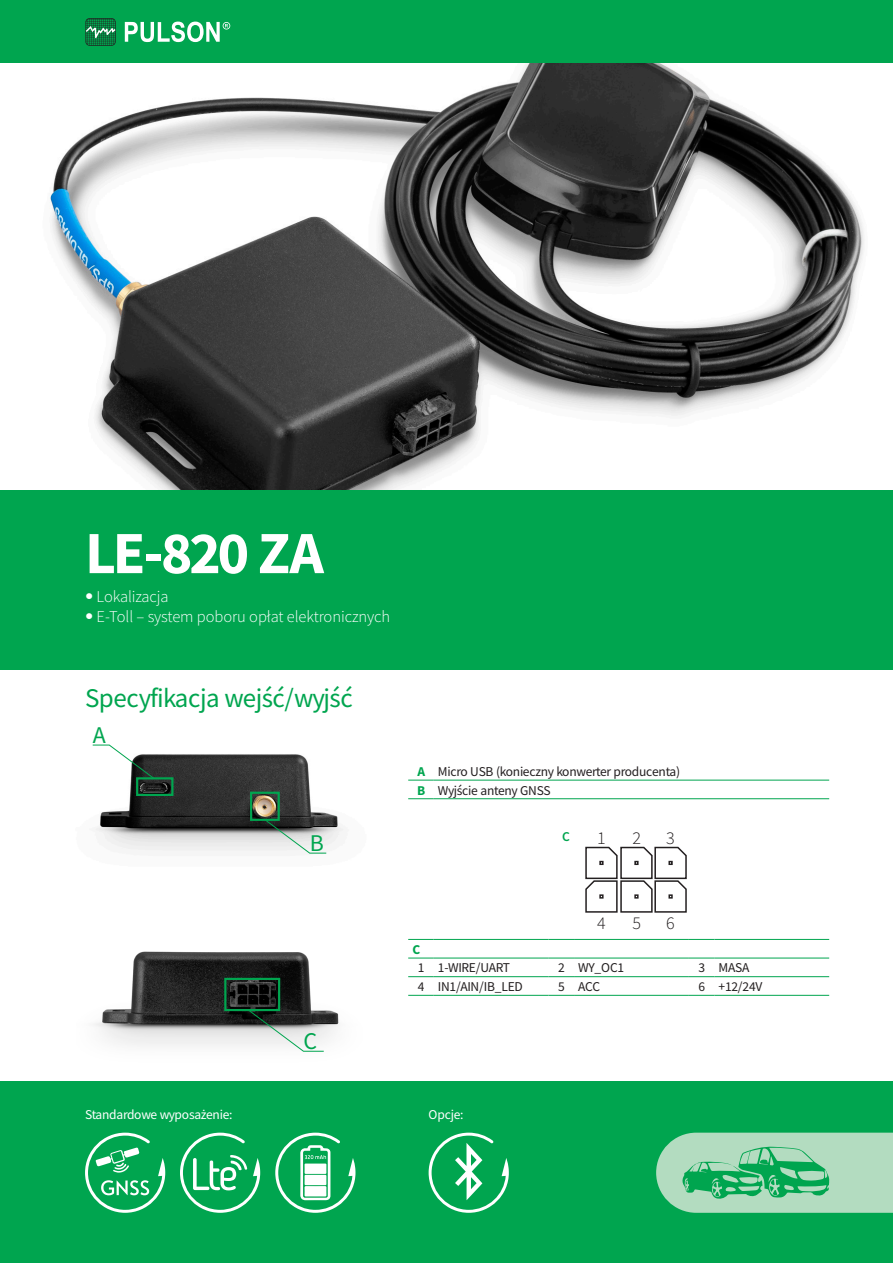
<style>
.page{position:relative;width:893px;height:1263px;background:#fff}
.page>*{position:absolute;margin:0;border:0;box-sizing:border-box;transform-origin:0 0}
.t1{font:60px "Source Sans Variable";color:#fff}
.t2{font:27px "Source Sans Variable";color:#00a54f}
.t3{font:24px "Source Sans Variable";color:#00a54f}
.t4{font:18px "Source Sans Variable";color:#231f20}
.t5{font:16.5px "Source Sans Variable";color:#fff}
.t6{font:13.5px "Source Sans Variable";color:#231f20}
.t7{font:13.5px "Source Sans Variable";color:#fff}
.t8{font:13.5px "Source Sans Variable";color:#00a54f}
.s1{font-family:"Helvetica Neue LT Pro"}
</style>
<div class="page">
<div style="left:0;top:0;width:893px;height:64px;background:#00a54f"></div>
<div style="left:0;top:489px;width:893px;height:181px;background:#00a54f"></div>
<img style="left:49px;top:64px;width:815px;height:425px">
<img style="left:92px;top:744px;width:252px;height:110px">
<img style="left:94px;top:951px;width:245px;height:101px">
<div style="left:224px;top:978px;width:56px;height:33px;border:2px solid #00a54f"></div>
<div style="left:136px;top:777px;width:37px;height:19px;border:2px solid #00a54f"></div>
<div style="left:250px;top:792px;width:30px;height:29px;border:2px solid #00a54f"></div>
<div style="left:0;top:1081px;width:893px;height:182px;background:#00a54f"></div>
<svg style="left:92px;top:745px;width:62px;height:34px"></svg>
<svg style="left:264px;top:819px;width:63px;height:34px"></svg>
<svg style="left:248px;top:1010px;width:76px;height:41px"></svg>
<svg style="left:125px;top:22px;width:105px;height:20px"></svg>
<svg style="left:85px;top:18px;width:31px;height:28px"></svg>
<svg style="left:656px;top:1133px;width:237px;height:80px"></svg>
<svg style="left:408px;top:780px;width:26px;height:1px"></svg>
<hr style="left:434px;top:780px;width:395px;height:1px;background:#00a54f">
<svg style="left:408px;top:798px;width:26px;height:1px"></svg>
<hr style="left:434px;top:798px;width:395px;height:1px;background:#00a54f">
<svg style="left:408px;top:939px;width:26px;height:1px"></svg>
<hr style="left:434px;top:939px;width:115px;height:1px;background:#00a54f">
<svg style="left:549px;top:939px;width:25px;height:1px"></svg>
<hr style="left:574px;top:939px;width:115px;height:1px;background:#00a54f">
<svg style="left:689px;top:939px;width:25px;height:1px"></svg>
<hr style="left:714px;top:939px;width:115px;height:1px;background:#00a54f">
<svg style="left:408px;top:958px;width:26px;height:1px"></svg>
<hr style="left:434px;top:958px;width:115px;height:1px;background:#00a54f">
<svg style="left:549px;top:958px;width:25px;height:1px"></svg>
<hr style="left:574px;top:958px;width:115px;height:1px;background:#00a54f">
<svg style="left:689px;top:958px;width:25px;height:1px"></svg>
<hr style="left:714px;top:958px;width:115px;height:1px;background:#00a54f">
<svg style="left:408px;top:976px;width:26px;height:1px"></svg>
<hr style="left:434px;top:976px;width:115px;height:1px;background:#00a54f">
<svg style="left:549px;top:976px;width:25px;height:1px"></svg>
<hr style="left:574px;top:976px;width:115px;height:1px;background:#00a54f">
<svg style="left:689px;top:976px;width:25px;height:1px"></svg>
<hr style="left:714px;top:976px;width:115px;height:1px;background:#00a54f">
<svg style="left:408px;top:995px;width:26px;height:1px"></svg>
<hr style="left:434px;top:995px;width:115px;height:1px;background:#00a54f">
<svg style="left:549px;top:995px;width:25px;height:1px"></svg>
<hr style="left:574px;top:995px;width:115px;height:1px;background:#00a54f">
<svg style="left:689px;top:995px;width:25px;height:1px"></svg>
<hr style="left:714px;top:995px;width:115px;height:1px;background:#00a54f">
<svg style="left:180px;top:1133px;width:80px;height:80px"></svg>
<svg style="left:429px;top:1133px;width:80px;height:80px"></svg>
<svg style="left:275px;top:1133px;width:80px;height:80px"></svg>
<svg style="left:85px;top:1133px;width:80px;height:80px"></svg>
<svg style="left:585px;top:846px;width:102px;height:67px"></svg>
<p class="t1" style="left:85px;top:517px;width:237px">LE-820 ZA</p>
<p class="t5" style="left:85px;top:586px;width:85px"><span class="s1">•</span> Lokalizacja</p>
<p class="t5" style="left:85px;top:606px;width:307px"><span class="s1">•</span> E-Toll – system poboru opłat elektronicznych</p>
<p class="t2" style="left:85px;top:681px;width:269px">Specyfikacja wejść/wyjść</p>
<p class="t3" style="left:93px;top:720px;width:14px">A</p>
<p class="t3" style="left:310px;top:828px;width:15px">B</p>
<p class="t3" style="left:304px;top:1027px;width:15px">C</p>
<p class="t8" style="left:417px;top:763px;width:9px">A</p>
<p class="t6" style="left:438px;top:763px;width:243px">Micro USB (konieczny konwerter producenta)</p>
<p class="t8" style="left:417px;top:782px;width:9px">B</p>
<p class="t6" style="left:438px;top:782px;width:114px">Wyjście anteny GNSS</p>
<p class="t8" style="left:562px;top:828px;width:9px">C</p>
<p class="t4" style="left:597px;top:827px;width:10px">1</p>
<p class="t4" style="left:632px;top:827px;width:10px">2</p>
<p class="t4" style="left:666px;top:827px;width:10px">3</p>
<p class="t4" style="left:597px;top:912px;width:10px">4</p>
<p class="t4" style="left:632px;top:912px;width:10px">5</p>
<p class="t4" style="left:666px;top:912px;width:10px">6</p>
<p class="t8" style="left:412px;top:941px;width:9px">C</p>
<p class="t6" style="left:418px;top:960px;width:8px">1</p>
<p class="t6" style="left:438px;top:960px;width:73px">1-WIRE/UART</p>
<p class="t6" style="left:558px;top:960px;width:8px">2</p>
<p class="t6" style="left:578px;top:960px;width:47px">WY_OC1</p>
<p class="t6" style="left:698px;top:960px;width:8px">3</p>
<p class="t6" style="left:719px;top:960px;width:32px">MASA</p>
<p class="t6" style="left:418px;top:978px;width:8px">4</p>
<p class="t6" style="left:438px;top:978px;width:86px">IN1/AIN/IB_LED</p>
<p class="t6" style="left:558px;top:978px;width:8px">5</p>
<p class="t6" style="left:578px;top:978px;width:23px">ACC</p>
<p class="t6" style="left:698px;top:978px;width:8px">6</p>
<p class="t6" style="left:719px;top:978px;width:45px">+12/24V</p>
<p class="t7" style="left:85px;top:1107px;width:148px">Standardowe wyposażenie:</p>
<p class="t7" style="left:429px;top:1107px;width:36px">Opcje:</p>
</div>
